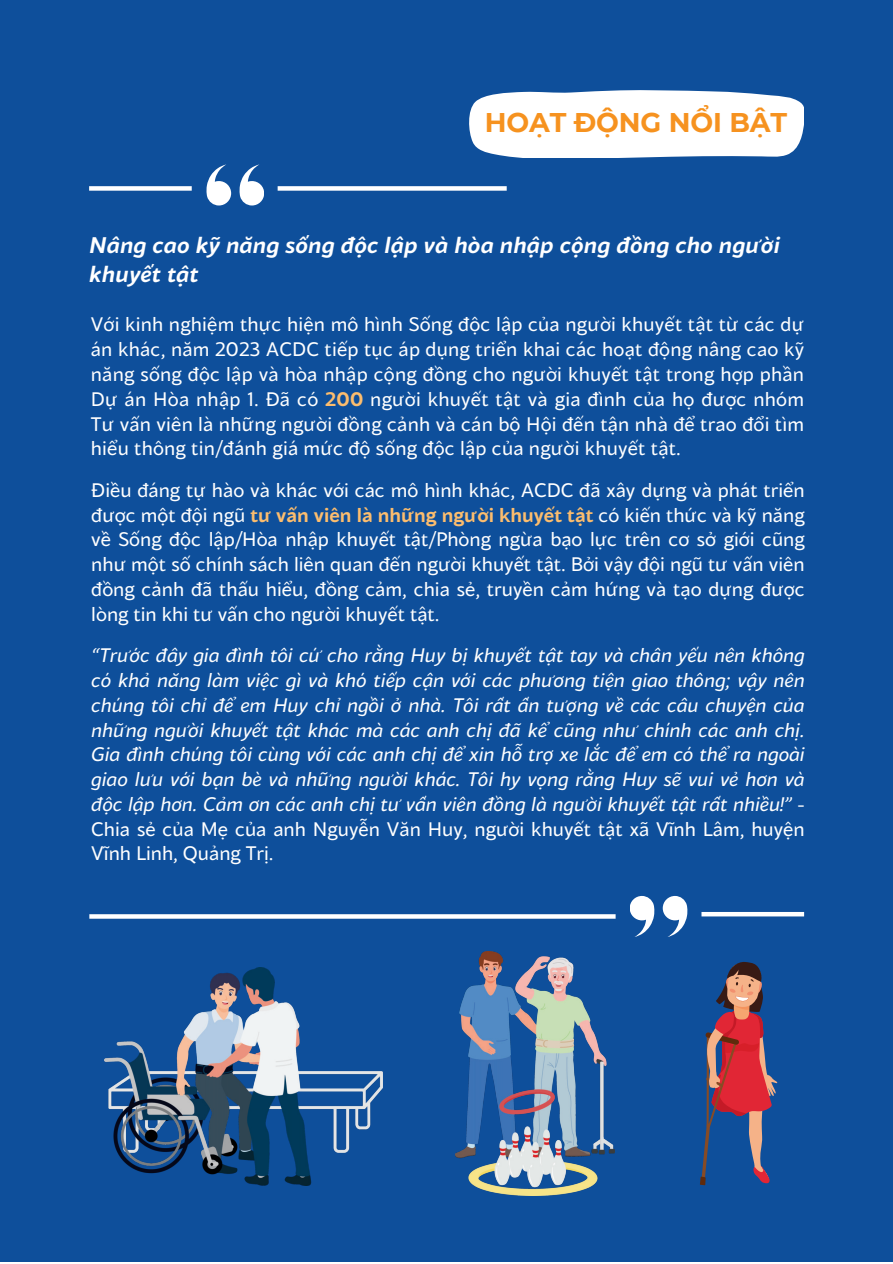
<style>
.page{position:relative;width:893px;height:1264px;background:#fff}
.page>*{position:absolute;margin:0;border:0;box-sizing:border-box;transform-origin:0 0}
.t1{font:700 27px "Montserrat";letter-spacing:-.005em;color:#f6921f}
.t2{font:italic 700 22.5px/29.2px "Blacker Sans Pro";letter-spacing:.01em;color:#fff}
.t3{font:19.5px/24.8px "Blacker Sans Pro";letter-spacing:.005em;color:#fff;text-align:justify}
.t4{font:italic 19.5px/24.8px "Blacker Sans Pro";color:#fff;text-align:justify}
.s1{font-weight:700;color:#fcbd6e}
.s2{font-style:normal}
</style>
<div class="page">
<div style="left:0;top:0;width:892px;height:1261px;background:#0e4f9b"></div>
<div style="left:277px;top:186px;width:229px;height:5px;background:#fff"></div>
<div style="left:89px;top:186px;width:103px;height:5px;background:#fff"></div>
<svg style="left:206px;top:164px;width:25px;height:41px"></svg>
<svg style="left:239px;top:164px;width:25px;height:41px"></svg>
<svg style="left:469px;top:90px;width:334px;height:68px;background:#ecf1f7"></svg>
<svg style="left:89px;top:914px;width:526px;height:4px;background:#f1f5f9"></svg>
<hr style="left:701px;top:912px;width:103px;height:4px;background:#fff">
<svg style="left:662px;top:896px;width:25px;height:41px"></svg>
<svg style="left:630px;top:896px;width:24px;height:41px"></svg>
<img style="left:104px;top:967px;width:278px;height:218px">
<img style="left:456px;top:951px;width:158px;height:243px">
<svg style="left:700px;top:962px;width:77px;height:223px"></svg>
<h1 class="t1" style="left:485px;top:103px;width:304px">HOẠT ĐỘNG NỔI BẬT</h1>
<p class="t2" style="left:89px;top:229px;width:692px">Nâng cao kỹ năng sống độc lập và hòa nhập cộng đồng cho người khuyết tật</p>
<p class="t3" style="left:91px;top:312px;width:714px">Với kinh nghiệm thực hiện mô hình Sống độc lập của người khuyết tật từ các dự án khác, năm 2023 ACDC tiếp tục áp dụng triển khai các hoạt động nâng cao kỹ năng sống độc lập và hòa nhập cộng đồng cho người khuyết tật trong hợp phần Dự án Hòa nhập 1. Đã có <span class="s1">200</span> người khuyết tật và gia đình của họ được nhóm Tư vấn viên là những người đồng cảnh và cán bộ Hội đến tận nhà để trao đổi tìm hiểu thông tin/đánh giá mức độ sống độc lập của người khuyết tật.</p>
<p class="t3" style="left:91px;top:477px;width:715px">Điều đáng tự hào và khác với các mô hình khác, ACDC đã xây dựng và phát triển được một đội ngũ <span class="s1">tư vấn viên là những người khuyết tật</span> có kiến thức và kỹ năng về Sống độc lập/Hòa nhập khuyết tật/Phòng ngừa bạo lực trên cơ sở giới cũng như một số chính sách liên quan đến người khuyết tật. Bởi vậy đội ngũ tư vấn viên đồng cảnh đã thấu hiểu, đồng cảm, chia sẻ, truyền cảm hứng và tạo dựng được lòng tin khi tư vấn cho người khuyết tật.</p>
<p class="t4" style="left:91px;top:642px;width:715px">“Trước đây gia đình tôi cứ cho rằng Huy bị khuyết tật tay và chân yếu nên không có khả năng làm việc gì và khó tiếp cận với các phương tiện giao thông; vậy nên chúng tôi chỉ để em Huy chỉ ngồi ở nhà. Tôi rất ấn tượng về các câu chuyện của những người khuyết tật khác mà các anh chị đã kể cũng như chính các anh chị.<br>Gia đình chúng tôi cùng với các anh chị để xin hỗ trợ xe lắc để em có thể ra ngoài giao lưu với bạn bè và những người khác. Tôi hy vọng rằng Huy sẽ vui vẻ hơn và độc lập hơn. Cảm ơn các anh chị tư vấn viên đồng là người khuyết tật rất nhiều!” <span class="s2">- Chia sẻ của Mẹ của anh Nguyễn Văn Huy, người khuyết tật xã Vĩnh Lâm, huyện Vĩnh Linh, Quảng Trị.</span></p>
</div>
